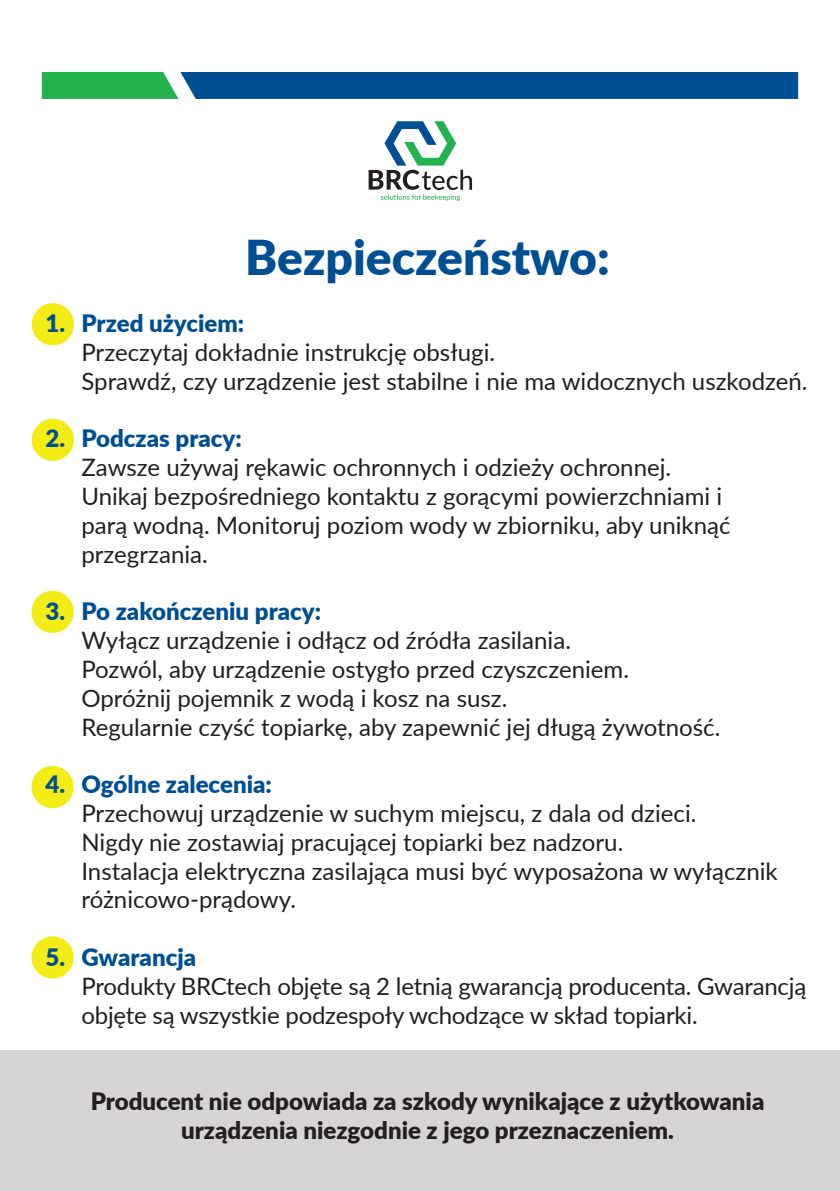
<style>
.page{position:relative;width:840px;height:1191px;background:#fff}
.page>*{position:absolute;margin:0;border:0;box-sizing:border-box;transform-origin:0 0}
.t1{font:900 48px "Lato";color:#014f93}
.t2{font:24px/28.8px "Lato";color:#231f20}
.t3{font:900 24px/28.8px "Lato";color:#231f20;text-align:center}
.t4{font:900 24px "Lato";color:#014f93}
</style>
<div class="page">
<div style="left:0;top:1050px;width:839px;height:141px;background:#d5d3d3"></div>
<div style="left:31px;top:936px;width:43px;height:42px;background:#f4ec17;border-radius:50%"></div>
<div style="left:31px;top:766px;width:43px;height:42px;background:#f4ec17;border-radius:50%"></div>
<div style="left:31px;top:591px;width:43px;height:42px;background:#f4ec17;border-radius:50%"></div>
<div style="left:32px;top:419px;width:42px;height:42px;background:#f4ec17;border-radius:50%"></div>
<div style="left:32px;top:303px;width:42px;height:42px;background:#f4ec17;border-radius:50%"></div>
<svg style="left:368px;top:121px;width:104px;height:80px"></svg>
<svg style="left:42px;top:72px;width:755px;height:27px;background:#0d6489"></svg>
<h1 class="t1" style="left:245px;top:221px;width:366px">Bezpieczeństwo:</h1>
<p class="t4" style="left:45px;top:305px;width:200px">1. Przed użyciem:</p>
<p class="t2" style="left:81px;top:337px;width:727px">Przeczytaj dokładnie instrukcję obsługi.<br>Sprawdź, czy urządzenie jest stabilne i nie ma widocznych uszkodzeń.</p>
<p class="t4" style="left:45px;top:420px;width:198px">2. Podczas pracy:</p>
<p class="t2" style="left:81px;top:452px;width:650px">Zawsze używaj rękawic ochronnych i odzieży ochronnej.<br>Unikaj bezpośredniego kontaktu z gorącymi powierzchniami i parą wodną. Monitoruj poziom wody w zbiorniku, aby uniknąć przegrzania.</p>
<p class="t4" style="left:45px;top:593px;width:277px">3. Po zakończeniu pracy:</p>
<p class="t2" style="left:81px;top:625px;width:640px">Wyłącz urządzenie i odłącz od źródła zasilania.<br>Pozwól, aby urządzenie ostygło przed czyszczeniem.<br>Opróżnij pojemnik z wodą i kosz na susz.<br>Regularnie czyść topiarkę, aby zapewnić jej długą żywotność.</p>
<p class="t4" style="left:45px;top:766px;width:228px">4. Ogólne zalecenia:</p>
<p class="t2" style="left:81px;top:798px;width:697px">Przechowuj urządzenie w suchym miejscu, z dala od dzieci.<br>Nigdy nie zostawiaj pracującej topiarki bez nadzoru.<br>Instalacja elektryczna zasilająca musi być wyposażona w wyłącznik różnicowo-prądowy.</p>
<p class="t4" style="left:45px;top:939px;width:152px">5. Gwarancja</p>
<p class="t2" style="left:81px;top:970px;width:726px">Produkty BRCtech objęte są 2 letnią gwarancją producenta. Gwarancją objęte są wszystkie podzespoły wchodzące w skład topiarki.</p>
<p class="t3" style="left:91px;top:1085px;width:674px">Producent nie odpowiada za szkody wynikające z użytkowania urządzenia niezgodnie z jego przeznaczeniem.</p>
</div>
